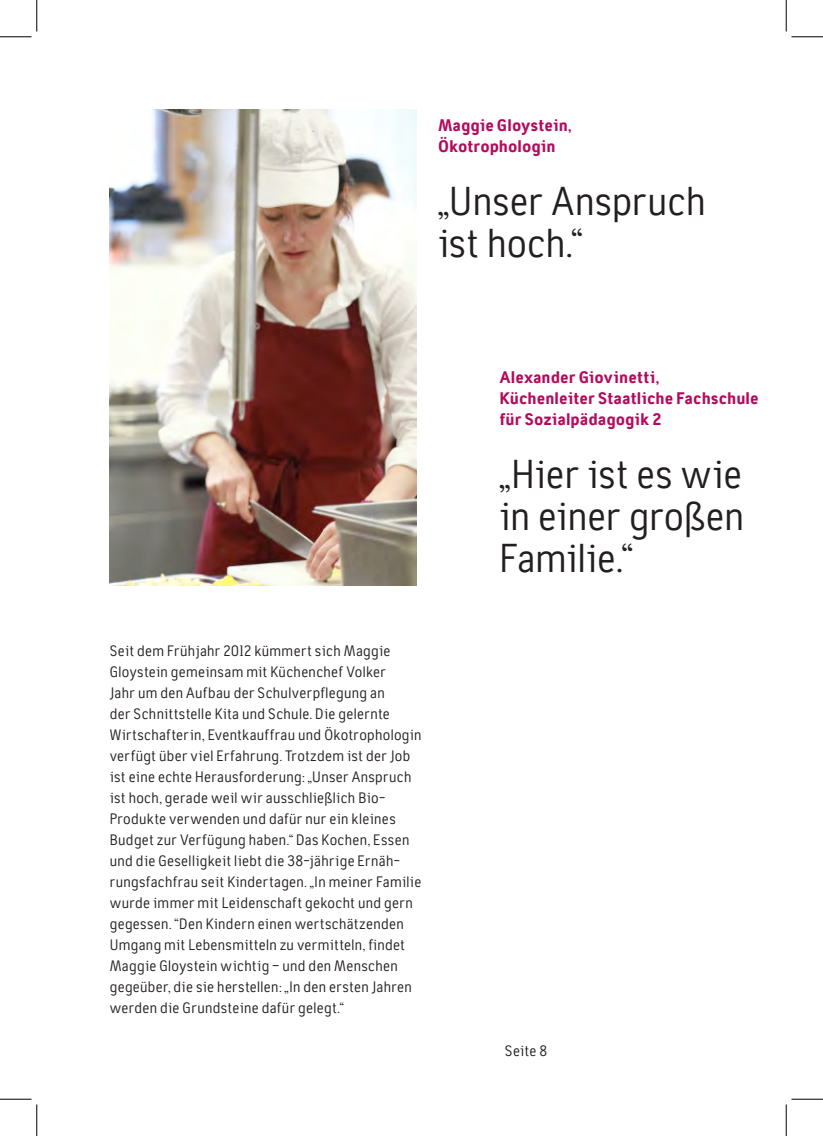
<style>
.page{position:relative;width:823px;height:1136px;background:#fff}
.page>*{position:absolute;margin:0;border:0;box-sizing:border-box;transform-origin:0 0}
.t1{font:42px/42px "Tempelhof";letter-spacing:-.01em;color:#231f20}
.t2{font:800 17.5px/21px "Tempelhof";letter-spacing:.005em;color:#b40a5c}
.t3{font:15.75px/21px "Tempelhof";letter-spacing:.01em;color:#231f20}
</style>
<div class="page">
<img style="left:110px;top:110px;width:307px;height:475px">
<hr style="left:0;top:36px;width:32px;height:1px;background:#000">
<hr style="left:791px;top:36px;width:32px;height:1px;background:#000">
<hr style="left:0;top:1098px;width:32px;height:1px;background:#000">
<hr style="left:791px;top:1098px;width:32px;height:1px;background:#000">
<hr style="left:36px;top:0;width:1px;height:31px;background:#000">
<hr style="left:36px;top:1104px;width:1px;height:31px;background:#000">
<hr style="left:786px;top:0;width:1px;height:31px;background:#000">
<hr style="left:786px;top:1104px;width:1px;height:31px;background:#000">
<p class="t2" style="left:438px;top:115px;width:135px">Maggie Gloystein,<br>Ökotrophologin</p>
<h1 class="t1" style="left:438px;top:180px;width:269px">„Unser Anspruch ist hoch.“</h1>
<p class="t3" style="left:110px;top:640px;width:313px">Seit dem Frühjahr 2012 kümmert sich Maggie Gloystein gemeinsam mit Küchenchef Volker<br>Jahr um den Aufbau der Schulverpflegung an<br>der Schnittstelle Kita und Schule. Die gelernte Wirtschafterin, Eventkauffrau und Ökotrophologin verfügt über viel Erfahrung. Trotzdem ist der Job ist eine echte Herausforderung: „Unser Anspruch ist hoch, gerade weil wir ausschließlich Bio-Produkte verwenden und dafür nur ein kleines Budget zur Verfügung haben.“ Das Kochen, Essen und die Geselligkeit liebt die 38-jährige Ernäh&shy;rungsfachfrau seit Kindertagen. „In meiner Familie wurde immer mit Leidenschaft gekocht und gern gegessen. “Den Kindern einen wertschätzenden Umgang mit Lebensmitteln zu vermitteln, findet Maggie Gloystein wichtig – und den Menschen gegeüber, die sie herstellen: „In den ersten Jahren werden die Grundsteine dafür gelegt.“</p>
<p class="t2" style="left:499px;top:367px;width:261px">Alexander Giovinetti,<br>Küchenleiter Staatliche Fachschule für Sozialpädagogik 2</p>
<h1 class="t1" style="left:499px;top:453px;width:247px;text-align:justify">„Hier ist es wie in einer großen Familie.“</h1>
<p class="t3" style="left:505px;top:1039px;width:44px">Seite 8</p>
</div>
